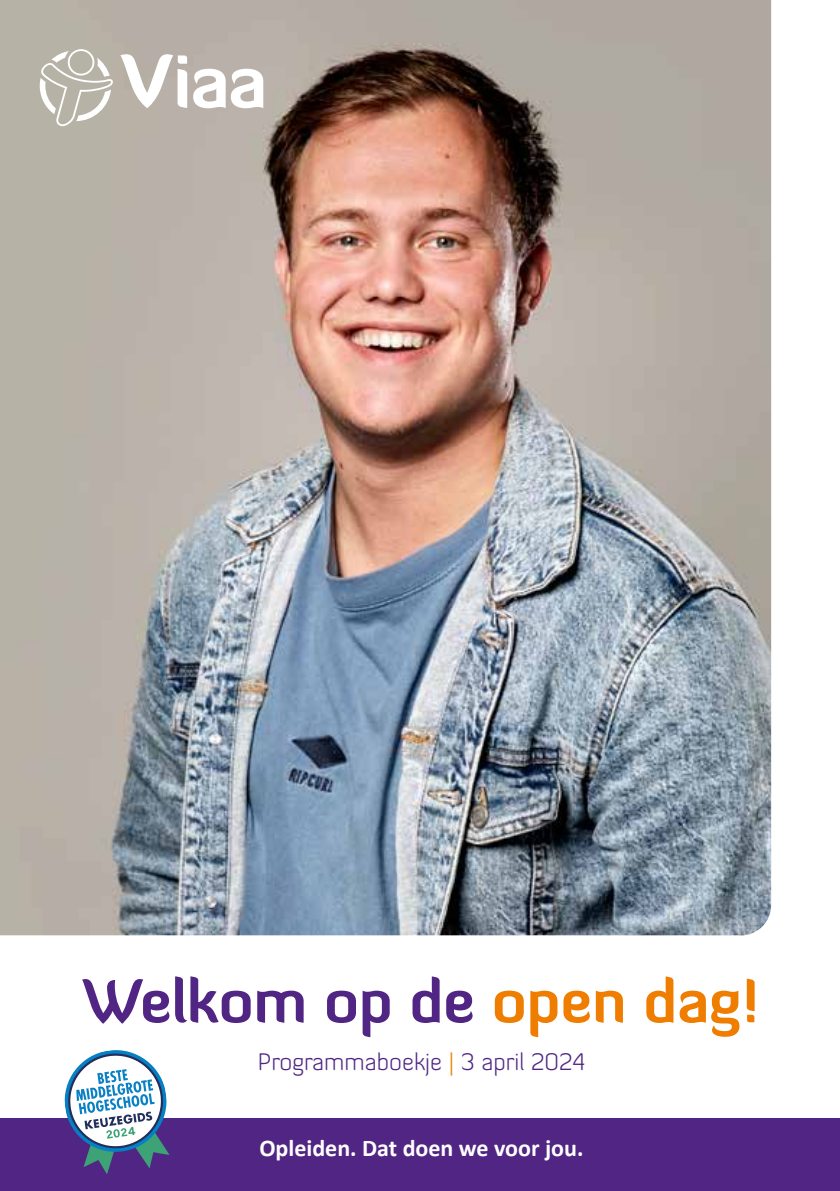
<style>
.page{position:relative;width:840px;height:1191px;background:#fff}
.page>*{position:absolute;margin:0;border:0;box-sizing:border-box;transform-origin:0 0}
.t1{font:700 60px "Diavlo";color:#502583}
.t2{font:700 24px "Calibri";color:#fff}
.t3{font:300 24px "Diavlo";color:#502583}
.s1{color:#ef7d00}
</style>
<div class="page">
<img style="left:0;top:0;width:770px;height:935px">
<div style="left:0;top:1118px;width:839px;height:73px;background:#502583"></div>
<svg style="left:40px;top:49px;width:73px;height:77px"></svg>
<svg style="left:193px;top:69px;width:32px;height:39px"></svg>
<svg style="left:231px;top:69px;width:32px;height:39px"></svg>
<svg style="left:120px;top:54px;width:67px;height:54px"></svg>
<svg style="left:64px;top:1050px;width:106px;height:124px"></svg>
<h1 class="t1" style="left:82px;top:962px;width:677px">Welkom op de <span class="s1">open dag!</span></h1>
<p class="t3" style="left:258px;top:1046px;width:328px">Programmaboekje <span class="s1">|</span> 3 april 2024</p>
<p class="t2" style="left:259px;top:1131px;width:325px">Opleiden. Dat doen we voor jou.</p>
</div>
